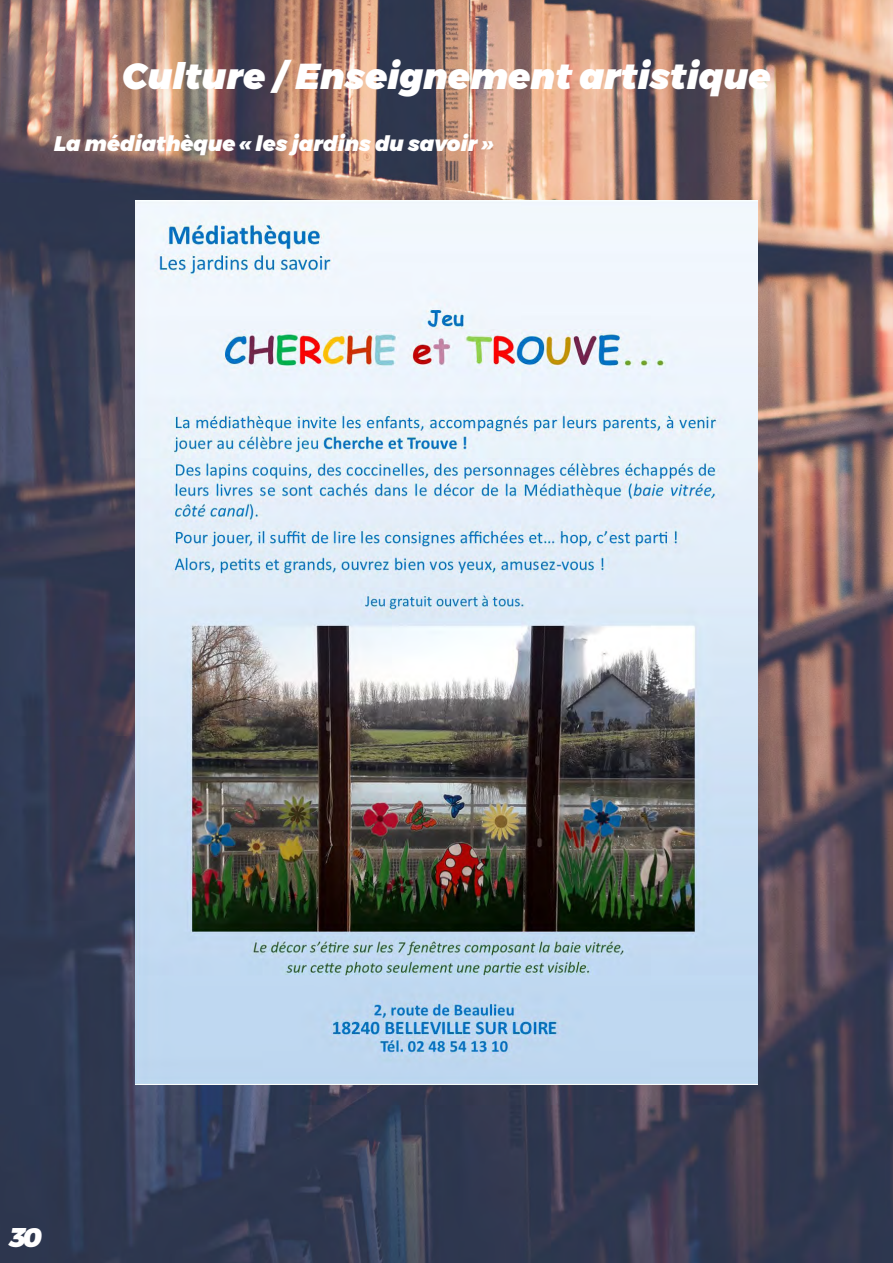
<style>
.page{position:relative;width:893px;height:1263px;background:#fff}
.page>*{position:absolute;margin:0;border:0;box-sizing:border-box;transform-origin:0 0}
.t1{font:italic 900 36px "Montserrat";color:#fff}
.t2{font:italic 900 27px "Montserrat";color:#fff}
.t3{font:italic 900 21px "Montserrat";color:#fff}
</style>
<div class="page">
<img style="left:0;top:0;width:893px;height:1263px">
<img style="left:135px;top:200px;width:623px;height:885px">
<h1 class="t1" style="left:122px;top:46px;width:650px">Culture / Enseignement artistique</h1>
<p class="t3" style="left:54px;top:126px;width:441px">La médiathèque « les jardins du savoir »</p>
<p class="t2" style="left:9px;top:1215px;width:36px">30</p>
</div>
